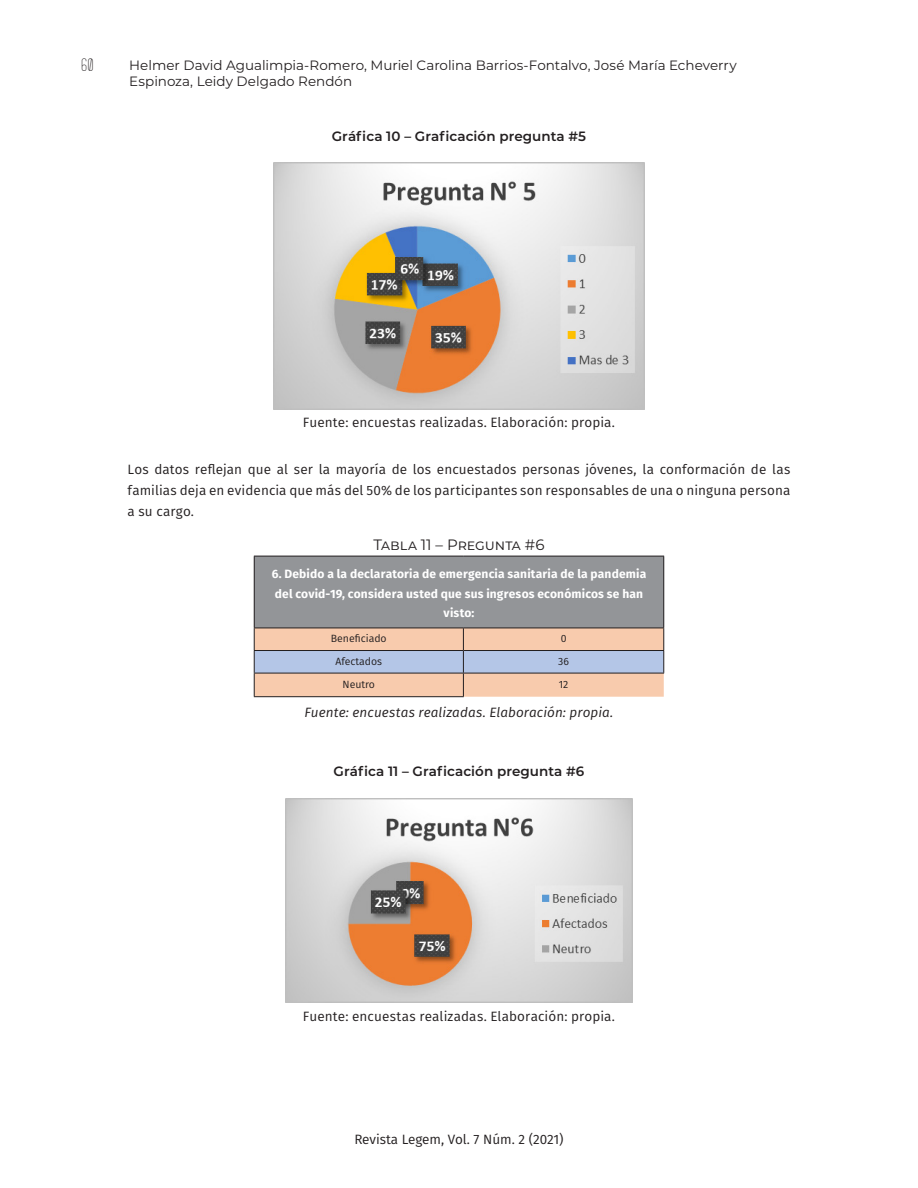
<style>
.page{position:relative;width:918px;height:1188px;background:#fff}
.page>*{position:absolute;margin:0;border:0;box-sizing:border-box;transform-origin:0 0}
.t1{font:300 18px "Canter";color:#231f20}
.Table_-_Title{font:15px "Montserrat";letter-spacing:-.01em;color:#231f20}
.BT_-_1st_Line{font:13.5px/21px "Fira Sans";letter-spacing:.005em;color:#231f20;text-align:justify}
.t2{font:13.5px/16.2px "Montserrat";color:#231f20}
.Images_B_BT{font:13.5px "Fira Sans";letter-spacing:.01em;color:#231f20}
.Images_-_Title{font:600 13.5px "Montserrat";letter-spacing:.005em;color:#231f20}
.Table_-_Source{font:italic 13.5px "Fira Sans";letter-spacing:.005em;color:#231f20}
.Table_-_Header{font:700 12px/19.5px "Fira Sans";letter-spacing:.015em;color:#fff;text-align:center}
.Table_-_Body_Text{font:10.5px "Fira Sans";color:#231f20}
</style>
<div class="page">
<img style="left:274px;top:163px;width:370px;height:246px">
<div style="left:254px;top:556px;width:410px;height:72px;background:#939598"></div>
<hr style="left:254px;top:556px;width:209px;height:1px;background:#231f20">
<hr style="left:463px;top:556px;width:201px;height:1px;background:#231f20">
<hr style="left:254px;top:556px;width:1px;height:72px;background:#231f20">
<hr style="left:663px;top:556px;width:1px;height:72px;background:#231f20">
<svg style="left:254px;top:629px;width:410px;height:68px;background:#dfc7be"></svg>
<hr style="left:254px;top:628px;width:209px;height:1px;background:#231f20">
<hr style="left:463px;top:628px;width:201px;height:1px;background:#231f20">
<hr style="left:254px;top:650px;width:209px;height:1px;background:#231f20">
<hr style="left:463px;top:650px;width:201px;height:1px;background:#231f20">
<hr style="left:254px;top:673px;width:209px;height:1px;background:#231f20">
<hr style="left:463px;top:673px;width:201px;height:1px;background:#231f20">
<hr style="left:254px;top:696px;width:210px;height:1px;background:#231f20">
<img style="left:285px;top:798px;width:348px;height:205px">
<h1 class="t1" style="left:81px;top:56px;width:14px">60</h1>
<p class="t2" style="left:129px;top:56px;width:609px">Helmer David Agualimpia-Romero, Muriel Carolina Barrios-Fontalvo, José María Echeverry<br>Espinoza, Leidy Delgado Rendón</p>
<p class="Images_-_Title" style="left:332px;top:126px;width:256px">Gráfica 10 – Graficación pregunta #5</p>
<p class="Images_B_BT" style="left:303px;top:412px;width:314px">Fuente: encuestas realizadas. Elaboración: propia.</p>
<p class="BT_-_1st_Line" style="left:128px;top:458px;width:664px">Los datos reflejan que al ser la mayoría de los encuestados personas jóvenes, la conformación de las familias deja en evidencia que más del 50% de los participantes son responsables de una o ninguna persona a su cargo.</p>
<p class="Table_-_Title" style="left:373px;top:534px;width:173px">Tabla 11 – Pregunta #6</p>
<p class="Table_-_Header" style="left:272px;top:563px;width:376px">6. Debido a la declaratoria de emergencia sanitaria de la pandemia del covid-19, considera usted que sus ingresos económicos se han visto:</p>
<p class="Table_-_Body_Text" style="left:331px;top:631px;width:57px">Beneficiado</p>
<p class="Table_-_Body_Text" style="left:561px;top:631px;width:7px">0</p>
<p class="Table_-_Body_Text" style="left:335px;top:653px;width:48px">Afectados</p>
<p class="Table_-_Body_Text" style="left:558px;top:653px;width:12px">36</p>
<p class="Table_-_Body_Text" style="left:343px;top:676px;width:34px">Neutro</p>
<p class="Table_-_Body_Text" style="left:559px;top:676px;width:11px">12</p>
<p class="Table_-_Source" style="left:305px;top:702px;width:310px">Fuente: encuestas realizadas. Elaboración: propia.</p>
<p class="Images_-_Title" style="left:334px;top:762px;width:252px">Gráfica 11 – Graficación pregunta #6</p>
<p class="Images_B_BT" style="left:303px;top:1006px;width:314px">Fuente: encuestas realizadas. Elaboración: propia.</p>
<p class="BT_-_1st_Line" style="left:354px;top:1128px;width:211px">Revista Legem, Vol. 7 Núm. 2 (2021)</p>
</div>
